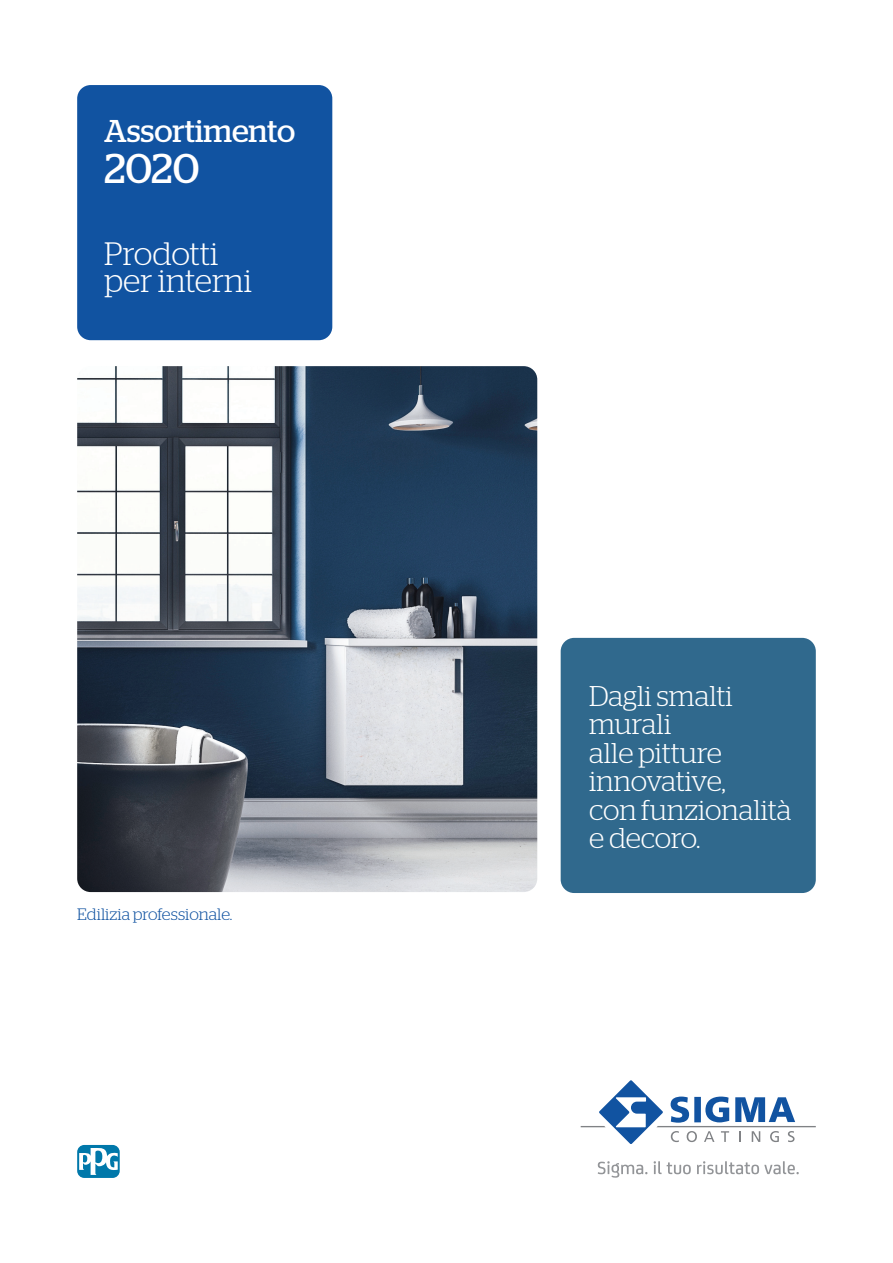
<style>
.page{position:relative;width:893px;height:1263px;background:#fff}
.page>*{position:absolute;margin:0;border:0;box-sizing:border-box;transform-origin:0 0}
.t1{font:41.55px "Stag";color:#fff}
.t2{font:300 32.4px/27.5px "Stag";color:#fff}
.t3{font:31.5px "Stag";color:#fff}
.t4{font:300 28.5px/28.5px "Stag";color:#fff}
.t5{font:300 16.5px "Stag";color:#1153a1}
</style>
<div class="page">
<img style="left:77px;top:366px;width:460px;height:526px">
<div style="left:77px;top:85px;width:255px;height:255px;background:#1153a1;border-radius:13px"></div>
<div style="left:561px;top:638px;width:255px;height:255px;background:#30698d;border-radius:13px"></div>
<svg style="left:581px;top:1080px;width:235px;height:64px"></svg>
<svg style="left:598px;top:1161px;width:201px;height:17px"></svg>
<div style="left:77px;top:1145px;width:43px;height:33px;background:#0078aa;border-radius:7px"></div>
<svg style="left:79px;top:1147px;width:39px;height:28px"></svg>
<p class="t3" style="left:104px;top:112px;width:193px">Assortimento</p>
<h1 class="t1" style="left:104px;top:145px;width:97px">2020</h1>
<p class="t2" style="left:104px;top:239px;width:149px">Prodotti per interni</p>
<p class="t5" style="left:77px;top:905px;width:157px">Edilizia professionale.</p>
<p class="t4" style="left:589px;top:681px;width:204px">Dagli smalti murali<br>alle pitture innovative,<br>con funzionalità e decoro.</p>
</div>
